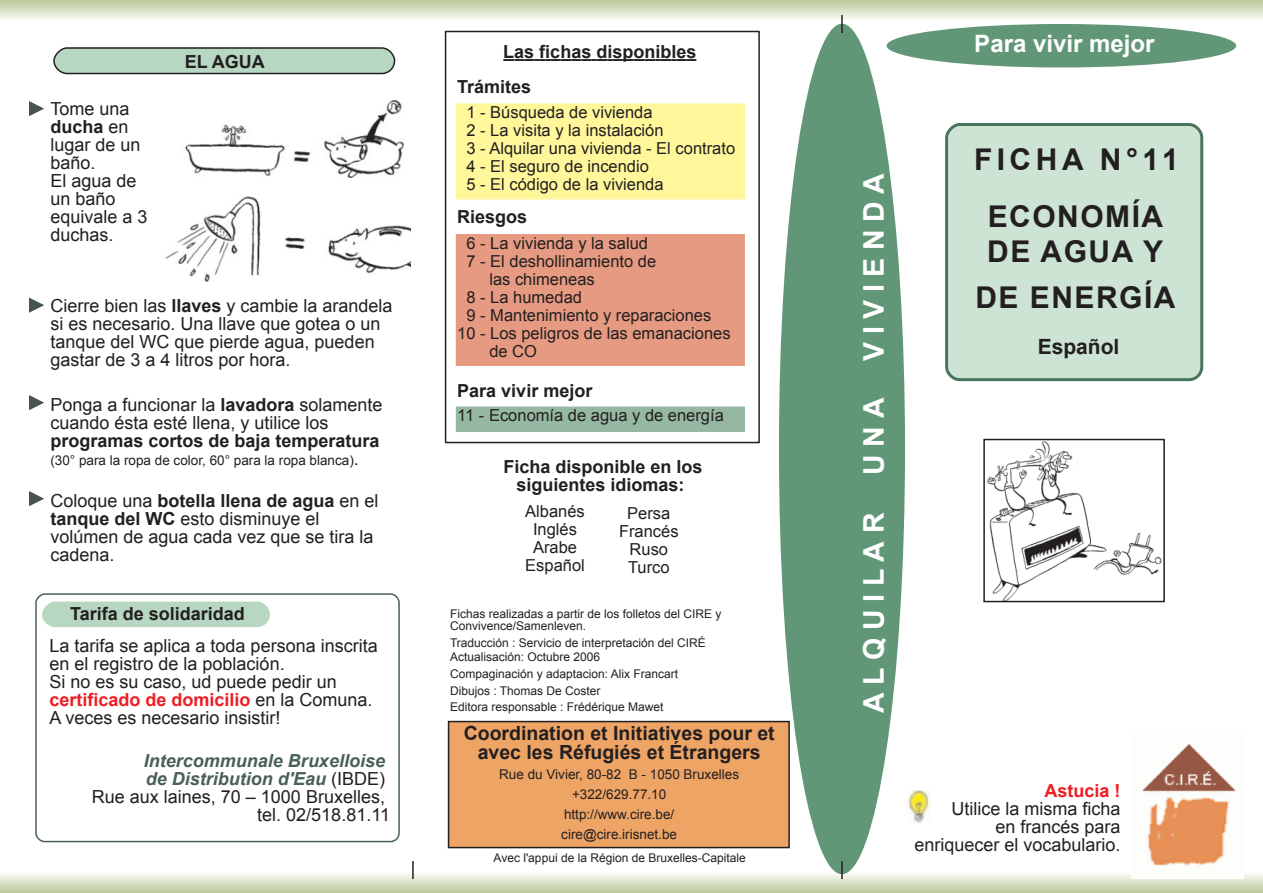
<style>
.page{position:relative;width:1263px;height:893px;background:#fff}
.page>*{position:absolute;margin:0;border:0;box-sizing:border-box;transform-origin:0 0}
.t1{font:700 30px/45.8px "Arial";letter-spacing:.105em;color:#231f20;text-align:center}
.t2{font:700 28.5px "Arial";letter-spacing:.04em;color:#fff}
.t3{font:700 28.5px "Arial";letter-spacing:.15em;color:#fff}
.t4{font:700 24px "Arial";letter-spacing:-.08em;color:#fff}
.t5{font:700 21px "Arial";color:#231f20}
.t6{font:700 19.5px/19.8px "Arial";color:#231f20;text-align:center}
.t7{font:18px/18px "Arial";color:#231f20}
.t8{font:700 18px/18px "Arial";color:#231f20;text-align:center}
.t9{font:700 18px "Arial";letter-spacing:-.055em;color:#231f20}
.t10{font:italic 700 18px "Arial";letter-spacing:-.025em;color:#496054}
.t11{font:italic 700 18px "Arial";color:#496054}
.t12{font:700 18px "Arial";letter-spacing:-.08em;color:#231f20}
.t13{font:700 18px "Arial";color:#ee1d23}
.t14{font:16.5px/18px "Arial";color:#231f20}
.t15{font:16.5px/18px "Arial";letter-spacing:-.055em;color:#231f20;text-align:center}
.t16{font:16.5px "Arial";letter-spacing:.165em;color:#231f20}
.t17{font:13.5px/19.8px "Arial";color:#231f20;text-align:center}
.t18{font:12px/12px "Arial";color:#231f20}
.s1{font-weight:700}
.s2{font-size:18px}
.s3{font-weight:700;color:#ee1d23}
.s4{font-weight:400;font-style:normal;color:#231f20}
</style>
<div class="page">
<div style="left:886px;top:24px;width:350px;height:44px;background:#619776;border-radius:50%"></div>
<div style="left:778px;top:23px;width:128px;height:852px;background:#619776;border-radius:50%"></div>
<div style="left:945px;top:123px;width:259px;height:259px;background:#cde3d4"></div>
<img style="left:987px;top:442px;width:175px;height:157px">
<div style="left:983px;top:439px;width:182px;height:163px;border:2px solid #231f20"></div>
<svg style="left:0;top:0;width:1263px;height:33px"></svg>
<img style="left:907px;top:790px;width:25px;height:33px">
<img style="left:1142px;top:743px;width:94px;height:118px">
<svg style="left:0;top:861px;width:1263px;height:32px"></svg>
<svg style="left:53px;top:47px;width:343px;height:28px;background:#abc4b3"></svg>
<img style="left:165px;top:99px;width:246px;height:183px">
<svg style="left:35px;top:593px;width:365px;height:250px"></svg>
<div style="left:42px;top:602px;width:228px;height:25px;background:#b8d7c2"></div>
<svg style="left:29px;top:101px;width:15px;height:15px"></svg>
<svg style="left:29px;top:297px;width:15px;height:16px"></svg>
<svg style="left:29px;top:395px;width:15px;height:16px"></svg>
<svg style="left:29px;top:491px;width:15px;height:16px"></svg>
<div style="left:448px;top:722px;width:341px;height:125px;background:#eea465"></div>
<div style="left:448px;top:721px;width:342px;height:127px;border:2px solid #231f20"></div>
<div style="left:445px;top:31px;width:315px;height:412px;border:2px solid #231f20"></div>
<svg style="left:503px;top:59px;width:193px;height:2px"></svg>
<div style="left:456px;top:406px;width:289px;height:26px;background:#96b8a3"></div>
<div style="left:456px;top:104px;width:289px;height:96px;background:#fff79a"></div>
<div style="left:456px;top:234px;width:289px;height:132px;background:#e69a81"></div>
<p class="t7" style="left:50px;top:100px;width:99px">Tom e una <span class="s1">duch a</span>e n lugarde un baño.<br>Elagua de un baño<br>e q uivale a 3 duch as .</p>
<p class="t8" style="left:185px;top:52px;width:82px">ELAGUA</p>
<p class="t7" style="left:50px;top:296px;width:345px">Cie rre bie n las <span class="s1">llave s</span> y cam bie la arande la s i e s ne ce s ario. Una llave q ue gote a o un tanq ue de lW C q ue pie rde agua, pue de n gas tarde 3 a 4 litros porh ora.</p>
<p class="t7" style="left:50px;top:395px;width:329px">Ponga a funcionarla <span class="s1">lavadora</span> s olam e nte cuando és ta e s té lle na, y utilice los</p>
<p class="t9" style="left:50px;top:430px;width:332px">program as cortos de baja te m pe ratura</p>
<p class="t17" style="left:50px;top:450px;width:310px">(30°para la ropa de color, 60°para la ropa blanca)<span class="s2">.</span></p>
<p class="t7" style="left:50px;top:491px;width:341px">Coloq ue una <span class="s1">bote lla lle na de agua</span> e n e l <span class="s1">tanq ue de lW C</span> e s to dis m inuye e l<br>volúm e n de agua cada ve z q ue s e tira la cade na.</p>
<p class="t9" style="left:70px;top:604px;width:175px">Tarifa de s olidaridad</p>
<p class="t7" style="left:50px;top:637px;width:330px">La tarifa s e aplica a toda pe rs ona ins crita e n e lre gis tro de la población.<br>Si no e s s u cas o, ud pue de pe dirun<br><span class="s3">ce rtificado de dom icilio</span> e n la Com una.<br>A ve ce s e s ne ce s ario ins is tir!</p>
<p class="t10" style="left:144px;top:751px;width:239px">Inte rcom m unale Bruxe llois e</p>
<p class="t11" style="left:146px;top:769px;width:242px">de Dis tribution d'Eau <span class="s4">(IBDE)</span></p>
<p class="t7" style="left:92px;top:788px;width:296px">Rue aux laine s , 70 – 1000 Bruxe lle s ,</p>
<p class="t7" style="left:257px;top:806px;width:134px">te l. 02/518.81.11</p>
<p class="t8" style="left:503px;top:43px;width:191px">Las fich as dis ponible s</p>
<p class="t8" style="left:457px;top:77px;width:72px">Trám ite s</p>
<p class="t14" style="left:466px;top:104px;width:270px">1 - Bús q ue da de vivie nda<br>2 - La vis ita y la ins talación<br>3 - Alq uilaruna vivie nda - Elcontrato<br>4 - Els e guro de ince ndio<br>5 - Elcódigo de la vivie nda</p>
<p class="t8" style="left:457px;top:208px;width:68px">Rie s gos</p>
<p class="t14" style="left:466px;top:234px;width:183px">6 - La vivie nda y la s alud</p>
<p class="t14" style="left:466px;top:252px;width:187px">7 - Elde s h ollinam ie nto de</p>
<p class="t14" style="left:489px;top:270px;width:103px">las ch im e ne as</p>
<p class="t16" style="left:466px;top:288px;width:117px">8-Lahumedad</p>
<p class="t14" style="left:466px;top:306px;width:243px">9 - Mante nim ie nto y re paracione s</p>
<p class="t14" style="left:457px;top:324px;width:271px">10 - Los pe ligros de las e m anacione s</p>
<p class="t14" style="left:489px;top:342px;width:47px">de CO</p>
<p class="t12" style="left:457px;top:381px;width:140px">Para vivirm e jor</p>
<p class="t14" style="left:457px;top:407px;width:268px">11 - Econom ía de agua y de e ne rgía</p>
<p class="t8" style="left:503px;top:458px;width:197px">Fich a dis ponible e n los s iguie nte s idiom as :</p>
<p class="t14" style="left:525px;top:503px;width:57px">Albanés</p>
<p class="t14" style="left:533px;top:521px;width:42px">Inglés</p>
<p class="t14" style="left:533px;top:539px;width:41px">Arabe</p>
<p class="t14" style="left:525px;top:557px;width:71px">Es pañol</p>
<p class="t15" style="left:619px;top:504px;width:57px">Pe rs a<br>Francés<br>Rus o<br>Tu rco</p>
<p class="t18" style="left:450px;top:608px;width:273px">Fich as re aliz adas a partirde los folle tos de lCIRE y<br>Convive nce /Sam e nle ve n.</p>
<p class="t18" style="left:450px;top:637px;width:257px">Traducción : Se rvicio de inte rpre tación de lCIRÉ</p>
<p class="t18" style="left:450px;top:651px;width:152px">Actualis ación: Octubre 2006</p>
<p class="t18" style="left:450px;top:684px;width:154px">Dibujos : Th om as De Cos te r</p>
<p class="t18" style="left:450px;top:668px;width:233px">Com paginación y adaptacion: Alix Francart</p>
<p class="t18" style="left:450px;top:700px;width:218px">Editora re s pons able : Frédériq ue Maw e t</p>
<p class="t6" style="left:464px;top:723px;width:318px">Coordination e tInitiative s poure t ave c le s Réfugiés e tÉtrange rs</p>
<p class="t17" style="left:499px;top:764px;width:238px">Rue du Vivie r, 80-82 B - 1050 Bruxe lle s + 322/629 .77.10<br>h ttp://w w w .cire .be /<br>cire @ cire .iris ne t.be</p>
<p class="t18" style="left:494px;top:852px;width:254px">Ave c l'appui de la Région de Bruxe lle s -Capitale</p>
<h3 class="t4" style="left:974px;top:31px;width:186px">Para vivirm e jor</h3>
<h2 class="t2" style="left:858px;top:361px;width:189px;rotate:-90deg">VIVIE N DA</h2>
<h2 class="t2" style="left:858px;top:475px;width:78px;rotate:-90deg">UNA</h2>
<h2 class="t3" style="left:858px;top:713px;width:201px;rotate:-90deg">ALQUILAR</h2>
<h1 class="t1" style="left:974px;top:137px;width:206px">FICH A N°11</h1>
<h1 class="t1" style="left:988px;top:193px;width:177px">ECONOMÍA</h1>
<h1 class="t1" style="left:975px;top:229px;width:202px">DE AGUA Y<br>DE ENERGÍA</h1>
<p class="t5" style="left:1038px;top:335px;width:96px">Es pañol</p>
<p class="t13" style="left:1044px;top:781px;width:80px">As tucia !</p>
<p class="t7" style="left:914px;top:800px;width:208px;text-align:right">Utilice la m is m a fich a<br>e n francés para<br>e nriq ue ce re lvocabulario.</p>
</div>
